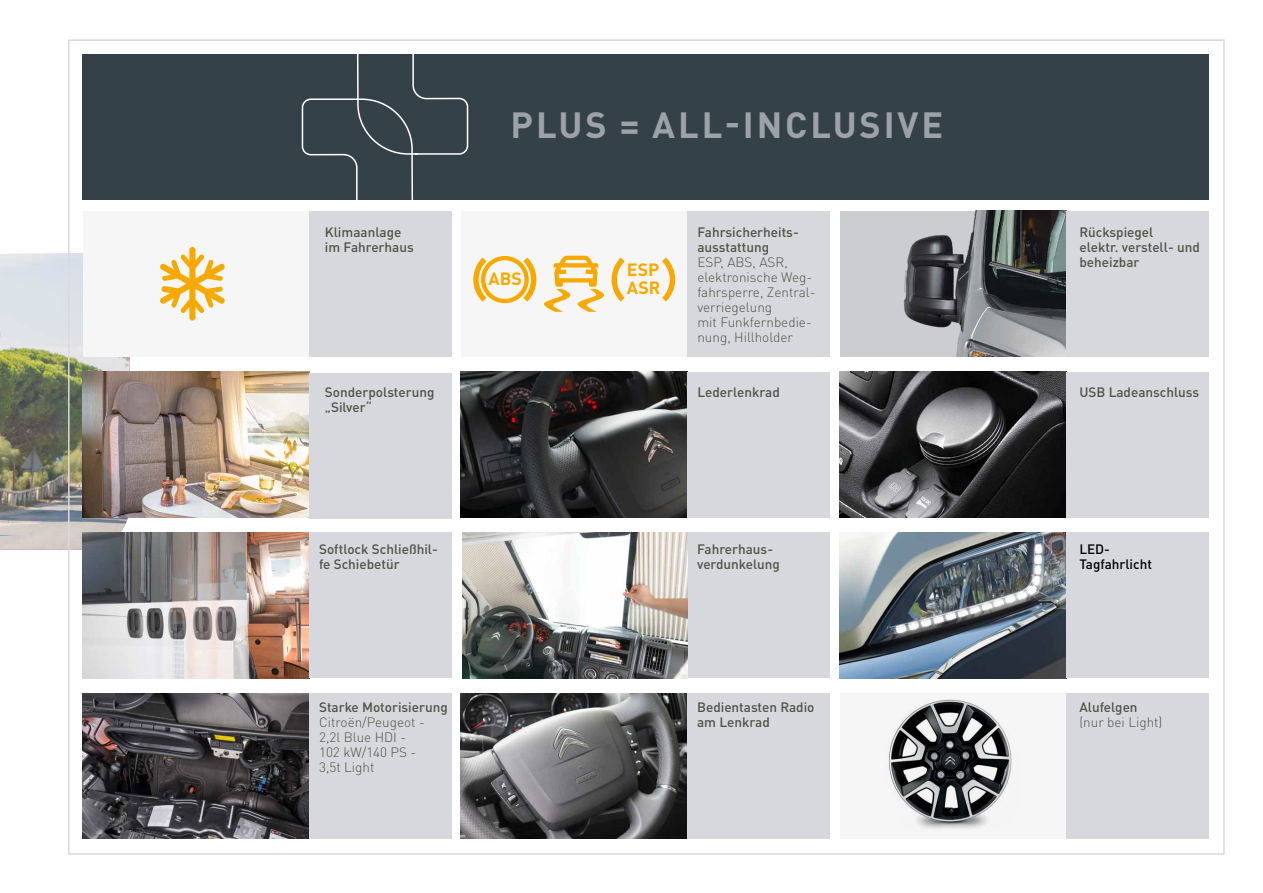
<style>
.page{position:relative;width:1263px;height:893px;background:#fff}
.page>*{position:absolute;margin:0;border:0;box-sizing:border-box;transform-origin:0 0}
.t1{font:700 36px "DIN Pro";letter-spacing:.08em;color:#9da1a9}
.t2{font:700 17.55px/17.9px "DIN";color:#f8a900}
.t3{font:500 13.5px/15px "DIN Pro";color:#505244}
.t4{font:300 13.5px/15px "DIN Pro";color:#505244}
.t5{font:500 13.5px/15px "DIN Pro";color:#000}
</style>
<div class="page">
<img style="left:0;top:254px;width:130px;height:296px">
<div style="left:83px;top:54px;width:1126px;height:146px;background:#354149"></div>
<svg style="left:301px;top:54px;width:168px;height:146px"></svg>
<div style="left:83px;top:211px;width:227px;height:145px;background:#f6f6f6"></div>
<svg style="left:160px;top:247px;width:65px;height:74px"></svg>
<img style="left:83px;top:372px;width:227px;height:145px">
<img style="left:83px;top:533px;width:227px;height:145px">
<img style="left:83px;top:693px;width:227px;height:146px">
<div style="left:461px;top:211px;width:227px;height:145px;background:#f6f6f6"></div>
<svg style="left:662px;top:257px;width:13px;height:45px"></svg>
<svg style="left:473px;top:256px;width:152px;height:56px"></svg>
<img style="left:461px;top:372px;width:226px;height:145px">
<img style="left:461px;top:693px;width:226px;height:146px">
<div style="left:840px;top:211px;width:226px;height:145px;background:#cccdd1"></div>
<img style="left:903px;top:211px;width:163px;height:145px">
<img style="left:840px;top:372px;width:226px;height:145px">
<img style="left:840px;top:533px;width:226px;height:145px">
<div style="left:840px;top:693px;width:226px;height:146px;background:#f6f6f6"></div>
<div style="left:1066px;top:211px;width:143px;height:145px;background:#d7d8dd"></div>
<div style="left:1066px;top:372px;width:143px;height:145px;background:#d7d8dd"></div>
<div style="left:1066px;top:533px;width:143px;height:145px;background:#d7d8dd"></div>
<div style="left:1066px;top:693px;width:143px;height:146px;background:#d7d8dd"></div>
<div style="left:310px;top:211px;width:142px;height:145px;background:#d7d8dd"></div>
<div style="left:687px;top:211px;width:143px;height:145px;background:#d7d8dd"></div>
<div style="left:687px;top:372px;width:143px;height:145px;background:#d7d8dd"></div>
<div style="left:687px;top:533px;width:143px;height:145px;background:#d7d8dd"></div>
<div style="left:687px;top:693px;width:143px;height:146px;background:#d7d8dd"></div>
<div style="left:310px;top:373px;width:142px;height:146px;background:#d7d8dd"></div>
<div style="left:310px;top:533px;width:142px;height:145px;background:#d7d8dd"></div>
<div style="left:310px;top:693px;width:142px;height:146px;background:#d7d8dd"></div>
<img style="left:463px;top:533px;width:224px;height:145px">
<img style="left:889px;top:699px;width:123px;height:130px">
<h1 class="t1" style="left:511px;top:95px;width:434px">PLUS = ALL-INCLUSIVE</h1>
<p class="t3" style="left:325px;top:223px;width:90px">Klimaanlage im Fahrerhaus</p>
<p class="t3" style="left:697px;top:223px;width:103px">Fahrsicherheits&shy;ausstattung</p>
<p class="t4" style="left:697px;top:253px;width:120px">ESP, ABS, ASR, elektronische Weg&shy;fahrsperre, Zentral&shy;verriegelung<br>mit Funkfernbedie&shy;nung, Hillholder</p>
<p class="t2" style="left:488px;top:269px;width:35px">ABS</p>
<p class="t2" style="left:627px;top:260px;width:35px">ESP<br>ASR</p>
<p class="t3" style="left:1079px;top:223px;width:122px">Rückspiegel<br>elektr. verstell- und beheizbar</p>
<p class="t3" style="left:325px;top:384px;width:111px">Sonderpolsterung „Silver“</p>
<p class="t3" style="left:697px;top:384px;width:84px">Lederlenkrad</p>
<p class="t3" style="left:1079px;top:384px;width:121px">USB Ladeanschluss</p>
<p class="t3" style="left:319px;top:540px;width:120px">Softlock Schließhil&shy;fe Schiebetür</p>
<p class="t3" style="left:319px;top:698px;width:130px">Starke Motorisierung</p>
<p class="t4" style="left:319px;top:713px;width:107px">Citroën/Peugeot -<br>2,2l Blue HDI -<br>102 kW/140 PS -<br>3,5t Light</p>
<p class="t3" style="left:697px;top:540px;width:84px">Fahrerhaus&shy;verdunkelung</p>
<p class="t3" style="left:697px;top:698px;width:119px">Bedientasten Radio am Lenkrad</p>
<p class="t5" style="left:1079px;top:540px;width:74px">LED-<br>Tagfahrlicht</p>
<p class="t3" style="left:1079px;top:698px;width:60px">Alufelgen</p>
<p class="t4" style="left:1079px;top:713px;width:85px">(nur bei Light)</p>
</div>
